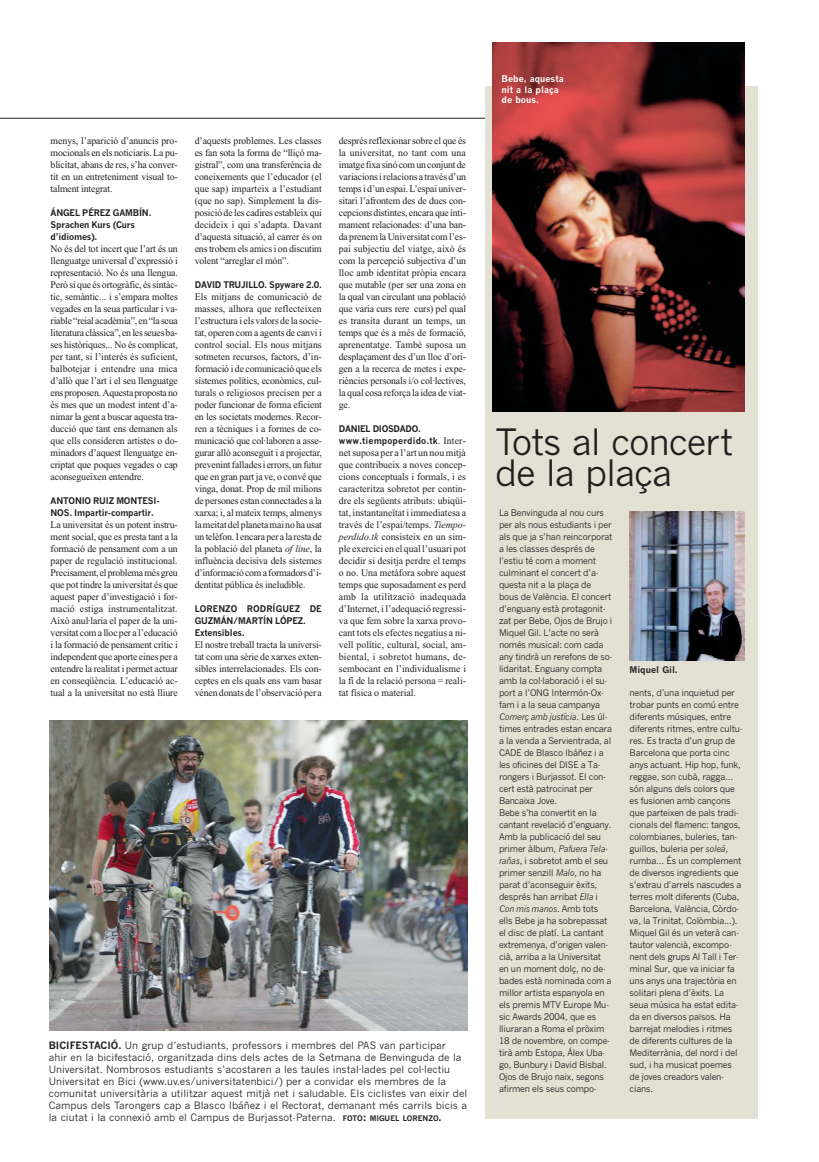
<style>
.page{position:relative;width:819px;height:1162px;background:#fff}
.page>*{position:absolute;margin:0;border:0;box-sizing:border-box;transform-origin:0 0}
.t1{font:36px/31.4px "News Gothic";letter-spacing:-.03em;color:#231f1f}
.t2{font:10px/12px "Times New Roman";letter-spacing:-.015em;color:#231f1f;text-align:justify}
.t3{font:10px/12px "News Gothic";color:#231f1f}
.t4{font:9px/12px "News Gothic";letter-spacing:-.02em;color:#231f1f}
.t5{font:700 9px/12px "News Gothic";letter-spacing:-.02em;color:#231f1f}
.t6{font:700 9px/12px "News Gothic";letter-spacing:.015em;color:#231f1f}
.t7{font:700 9px/10.8px "News Gothic";color:#fff}
.t8{font:700 9px "News Gothic";color:#231f1f}
.s1{font-style:italic}
.s2{font-family:"Times New Roman";font-weight:400;font-size:10px}
.s3{font-weight:700}
.s4{font-weight:700;font-size:7.5px}
</style>
<div class="page">
<hr style="left:0;top:118px;width:756px;height:1px;background:#231f1f">
<div style="left:485px;top:87px;width:272px;height:1032px;background:#e3e0d4"></div>
<img style="left:493px;top:43px;width:251px;height:368px">
<img style="left:49px;top:720px;width:418px;height:310px">
<img style="left:630px;top:512px;width:115px;height:148px">
<p class="t2" style="left:51px;top:136px;width:129px">menys, l’aparició d’anuncis pro&shy;mocionals en els noticiaris. La pu&shy;blicitat, abans de res, s’ha conver&shy;tit en un entreteniment visual to&shy;talment integrat.</p>
<p class="t5" style="left:51px;top:208px;width:102px">ÁNGEL PÉREZ GAMBÍN.<br>Sprachen Kurs (Curs d’idiomes).</p>
<p class="t2" style="left:51px;top:244px;width:129px">No és del tot incert que l’art és un llenguatge universal d’expressió i representació. No és una llengua.<br>Però sí que és ortogràfic, és sintàc&shy;tic, semàntic... i s’empara moltes vegades en la seua particular i va&shy;riable “reial acadèmia”, en “la seua literatura clàssica”, en les seues ba&shy;ses històriques... No és complicat, per tant, si l’interés és suficient, balbotejar i entendre una mica d’allò que l’art i el seu llenguatge ens proposen. Aquesta proposta no és mes que un modest intent d’a&shy;nimar la gent a buscar aquesta tra&shy;ducció que tant ens demanen als que ells consideren artistes o do&shy;minadors d’aquest llenguatge en&shy;criptat que poques vegades o cap aconsegueixen entendre.</p>
<p class="t5" style="left:51px;top:496px;width:111px">ANTONIO RUIZ MONTESI-<br>NOS. Impartir-compartir.</p>
<p class="t2" style="left:51px;top:520px;width:129px">La universitat és un potent instru&shy;ment social, que es presta tant a la formació de pensament com a un paper de regulació institucional.<br>Precisament, el problema més greu que pot tindre la universitat és que aquest paper d’investigació i for&shy;mació estiga instrumentalitzat.<br>Això anul·laria el paper de la uni&shy;versitat com a lloc per a l’educació i la formació de pensament crític i independent que aporte eines per a entendre la realitat i permet actuar en conseqüència. L’educació ac&shy;tual a la universitat no està lliure</p>
<p class="t2" style="left:195px;top:136px;width:129px">d’aquests problemes. Les classes es fan sota la forma de “lliçó ma&shy;gistral”, com una transferència de coneixements que l’educador (el que sap) imparteix a l’estudiant (que no sap). Simplement la dis&shy;posició de les cadires estableix qui decideix i qui s’adapta. Davant d’aquesta situació, al carrer és on ens trobem els amics i on discutim volent “arreglar el món”.</p>
<p class="t5" style="left:195px;top:280px;width:129px">DAVID TRUJILLO. Spyware 2.0.</p>
<p class="t2" style="left:195px;top:292px;width:129px">Els mitjans de comunicació de masses, alhora que reflecteixen l’estructura i els valors de la socie&shy;tat, operen com a agents de canvi i control social. Els nous mitjans sotmeten recursos, factors, d’in&shy;formació i de comunicació que els sistemes polítics, econòmics, cul&shy;turals o religiosos precisen per a poder funcionar de forma eficient en les societats modernes. Recor&shy;ren a tècniques i a formes de co&shy;municació que col·laboren a asse&shy;gurar allò aconseguit i a projectar, prevenint fallades i errors, un futur que en gran part ja ve, o convé que vinga, donat. Prop de mil milions de persones estan connectades a la xarxa; i, al mateix temps, almenys la meitat del planeta mai no ha usat un telèfon. I encara per a la resta de la població del planeta <span class="s1">of line</span>, la influència decisiva dels sistemes d’informació com a formadors d’i&shy;dentitat pública és ineludible.</p>
<p class="t5" style="left:195px;top:604px;width:129px">LORENZO RODRÍGUEZ DE<br>GUZMÁN/MARTÍN LÓPEZ.<br>Extensibles.</p>
<p class="t2" style="left:195px;top:640px;width:129px">El nostre treball tracta la universi&shy;tat com una sèrie de xarxes exten&shy;sibles interrelacionades. Els con&shy;ceptes en els quals ens vam basar vénen donats de l’observació per a</p>
<p class="t2" style="left:339px;top:136px;width:129px">després reflexionar sobre el que és la universitat, no tant com una imatge fixa sinó com un conjunt de variacions i relacions a través d’un temps i d’un espai. L’espai univer&shy;sitari l’afrontem des de dues con&shy;cepcions distintes, encara que ínti&shy;mament relacionades: d’una ban&shy;da prenem la Universitat com l’es&shy;pai subjectiu del viatge, això és com la percepció subjectiva d’un lloc amb identitat pròpia encara que mutable (per ser una zona en la qual van circulant una població que varia curs rere curs) pel qual es transita durant un temps, un temps que és a més de formació, aprenentatge. També suposa un desplaçament des d’un lloc d’ori&shy;gen a la recerca de metes i expe&shy;riències personals i/o col·lectives, la qual cosa reforça la idea de viat&shy;ge.</p>
<p class="t6" style="left:339px;top:424px;width:129px">DANIEL DIOSDADO. www.tiempoperdido.tk<span class="s2">. Inter-</span></p>
<p class="t2" style="left:339px;top:448px;width:129px">net suposa per a l’art un nou mitjà que contribueix a noves concep&shy;cions conceptuals i formals, i es caracteritza sobretot per contin&shy;dre els següents atributs: ubiqüi&shy;tat, instantaneïtat i immediatesa a través de l’espai/temps. <span class="s1">Tiempo&shy;perdido.tk</span> consisteix en un sim&shy;ple exercici en el qual l’usuari pot decidir si desitja perdre el temps o no. Una metàfora sobre aquest temps que suposadament es perd amb la utilització inadequada d’Internet, i l’adequació regressi&shy;va que fem sobre la xarxa provo&shy;cant tots els efectes negatius a ni&shy;vell polític, cultural, social, am&shy;biental, i sobretot humans, de&shy;sembocant en l’individualisme i la fi de la relació persona = reali&shy;tat física o material.</p>
<p class="t3" style="left:49px;top:1040px;width:420px"><span class="s3">BICIFESTACIÓ.</span> Un grup d’estudiants, professors i membres del PAS van participar<br>ahir en la bicifestació, organitzada dins dels actes de la Setmana de Benvinguda de la Universitat. Nombrosos estudiants s’acostaren a les taules instal·lades pel col·lectiu Universitat en Bici (www.uv.es/universitatenbici/) per a convidar els membres de la comunitat universitària a utilitzar aquest mitjà net i saludable. Els ciclistes van eixir del Campus dels Tarongers cap a Blasco Ibáñez i el Rectorat, demanant més carrils bicis a la ciutat i la connexió amb el Campus de Burjassot-Paterna. <span class="s4">FOTO</span><span class="s3">:</span> <span class="s4">MIGUEL LORENZO</span><span class="s3">.</span></p>
<p class="t7" style="left:502px;top:74px;width:64px">Bebe, aquesta nit a la plaça de bous.</p>
<h1 class="t1" style="left:495px;top:429px;width:240px">Tots al concert de la plaça</h1>
<p class="t4" style="left:499px;top:508px;width:115px">La Benvinguda al nou curs per als nous estudiants i per als que ja s’han reincorporat a les classes després de l’estiu té com a moment culminant el concert d’a&shy;questa nit a la plaça de bous de València. El concert d’enguany està protagonit&shy;zat per Bebe, Ojos de Brujo i<br>Miquel Gil. L’acte no serà només musical: com cada any tindrà un rerefons de so&shy;lidaritat. Enguany compta amb la col·laboració i el su&shy;port a l’ONG Intermón-Ox&shy;fam i a la seua campanya<br><span class="s1">Comerç amb justícia</span>. Les úl&shy;times entrades estan encara a la venda a Servientrada, al<br>CADE de Blasco Ibáñez i a les oficines del DISE a Ta&shy;rongers i Burjassot. El con&shy;cert està patrocinat per<br>Bancaixa Jove.<br>Bebe s’ha convertit en la cantant revelació d’enguany.<br>Amb la publicació del seu primer àlbum, <span class="s1">Pafuera Tela&shy;rañas</span>, i sobretot amb el seu primer senzill <span class="s1">Malo</span>, no ha parat d’aconseguir èxits, després han arribat <span class="s1">Ella</span> i<br><span class="s1">Con mis manos</span>. Amb tots ells Bebe ja ha sobrepassat el disc de platí. La cantant extremenya, d’origen valen&shy;cià, arriba a la Universitat en un moment dolç, no de&shy;bades està nominada com a millor artista espanyola en els premis MTV Europe Mu&shy;sic Awards 2004, que es lliuraran a Roma el pròxim<br>18 de novembre, on compe&shy;tirà amb Estopa, Álex Uba&shy;go, Bunbury i David Bisbal.<br>Ojos de Brujo naix, segons afirmen els seus compo-</p>
<p class="t8" style="left:629px;top:666px;width:50px">Miquel Gil.</p>
<p class="t4" style="left:630px;top:688px;width:114px">nents, d’una inquietud per trobar punts en comú entre diferents músiques, entre diferents ritmes, entre cultu&shy;res. Es tracta d’un grup de<br>Barcelona que porta cinc anys actuant. Hip hop, funk, reggae, son cubà, ragga… són alguns dels colors que es fusionen amb cançons que parteixen de pals tradi&shy;cionals del flamenc: tangos, colombianes, buleries, tan&shy;guillos, buleria per <span class="s1">soleá</span>, rumba… És un complement de diversos ingredients que s’extrau d’arrels nascudes a terres molt diferents (Cuba,<br>Barcelona, València, Còrdo&shy;va, la Trinitat, Colòmbia...).<br>Miquel Gil és un veterà can&shy;tautor valencià, excompo&shy;nent dels grups Al Tall i Ter&shy;minal Sur, que va iniciar fa uns anys una trajectòria en solitari plena d’èxits. La seua música ha estat edita&shy;da en diversos països. Ha barrejat melodies i ritmes de diferents cultures de la<br>Mediterrània, del nord i del sud, i ha musicat poemes de joves creadors valen&shy;cians.</p>
</div>
